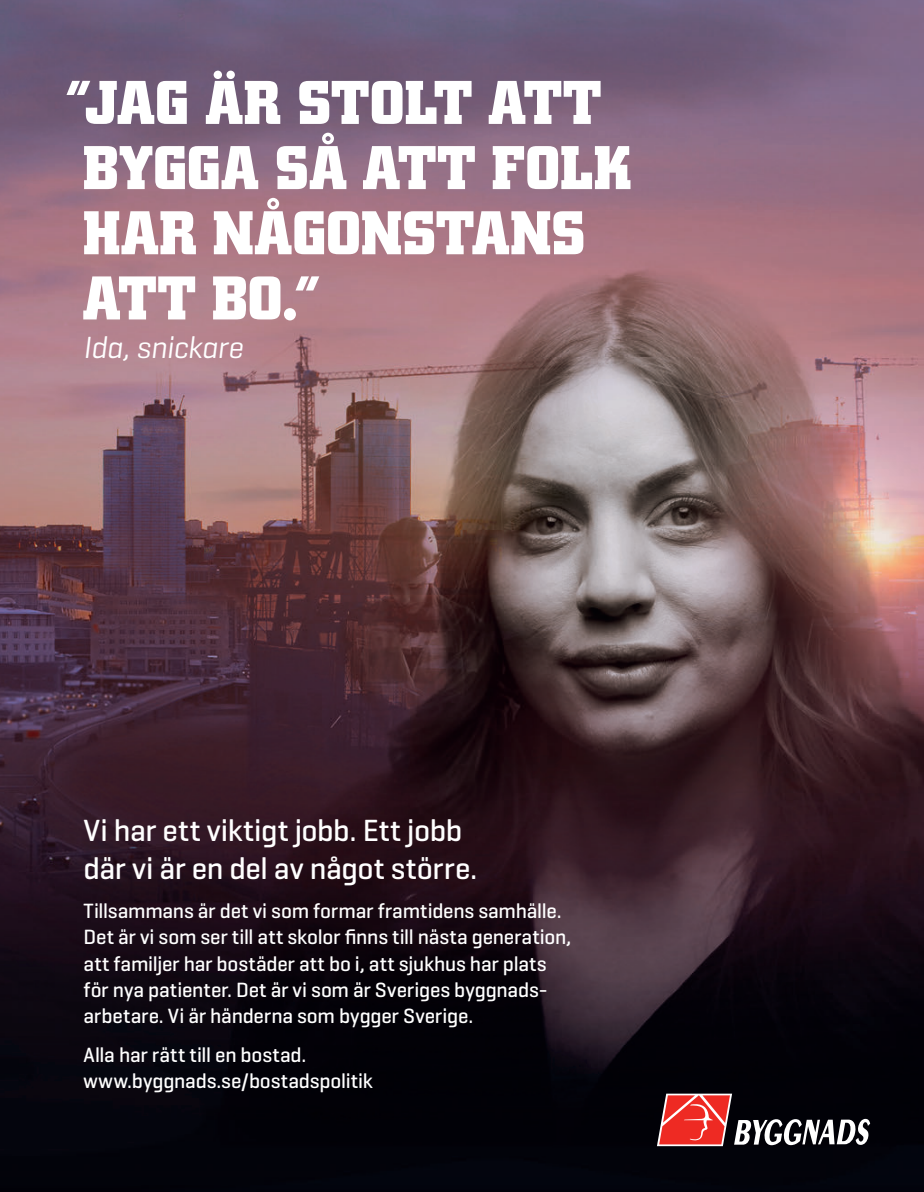
<style>
.page{position:relative;width:924px;height:1192px;background:#fff}
.page>*{position:absolute;margin:0;border:0;box-sizing:border-box;transform-origin:0 0}
.t1{font:700 60.9px/65.1px "City BQ";letter-spacing:.005em;color:#fff}
.t2{font:500 31.2px/39px "Geogrotesque";letter-spacing:-.015em;color:#fff}
.t3{font:italic 31.2px "Geogrotesque";letter-spacing:-.015em;color:#fff}
.t4{font:500 21px/26.2px "Geogrotesque";letter-spacing:-.01em;color:#fff}
</style>
<div class="page">
<img style="left:0;top:0;width:923px;height:1191px">
<svg style="left:657px;top:1093px;width:213px;height:53px"></svg>
<h1 class="t1" style="left:66px;top:70px;width:566px">”JAG ÄR STOLT ATT<br>BYGGA SÅ ATT FOLK<br>HAR NÅGONSTANS<br>ATT BO.”</h1>
<h2 class="t3" style="left:83px;top:328px;width:161px">Ida, snickare</h2>
<h2 class="t2" style="left:84px;top:809px;width:395px">Vi har ett viktigt jobb. Ett jobb där vi är en del av något större.</h2>
<p class="t4" style="left:84px;top:897px;width:489px">Tillsammans är det vi som formar framtidens samhälle.<br>Det är vi som ser till att skolor finns till nästa generation, att familjer har bostäder att bo i, att sjukhus har plats för nya patienter. Det är vi som är Sveriges byggnads&shy;arbetare. Vi är händerna som bygger Sverige.</p>
<p class="t4" style="left:84px;top:1041px;width:291px">Alla har rätt till en bostad. www.byggnads.se/bostadspolitik</p>
</div>
